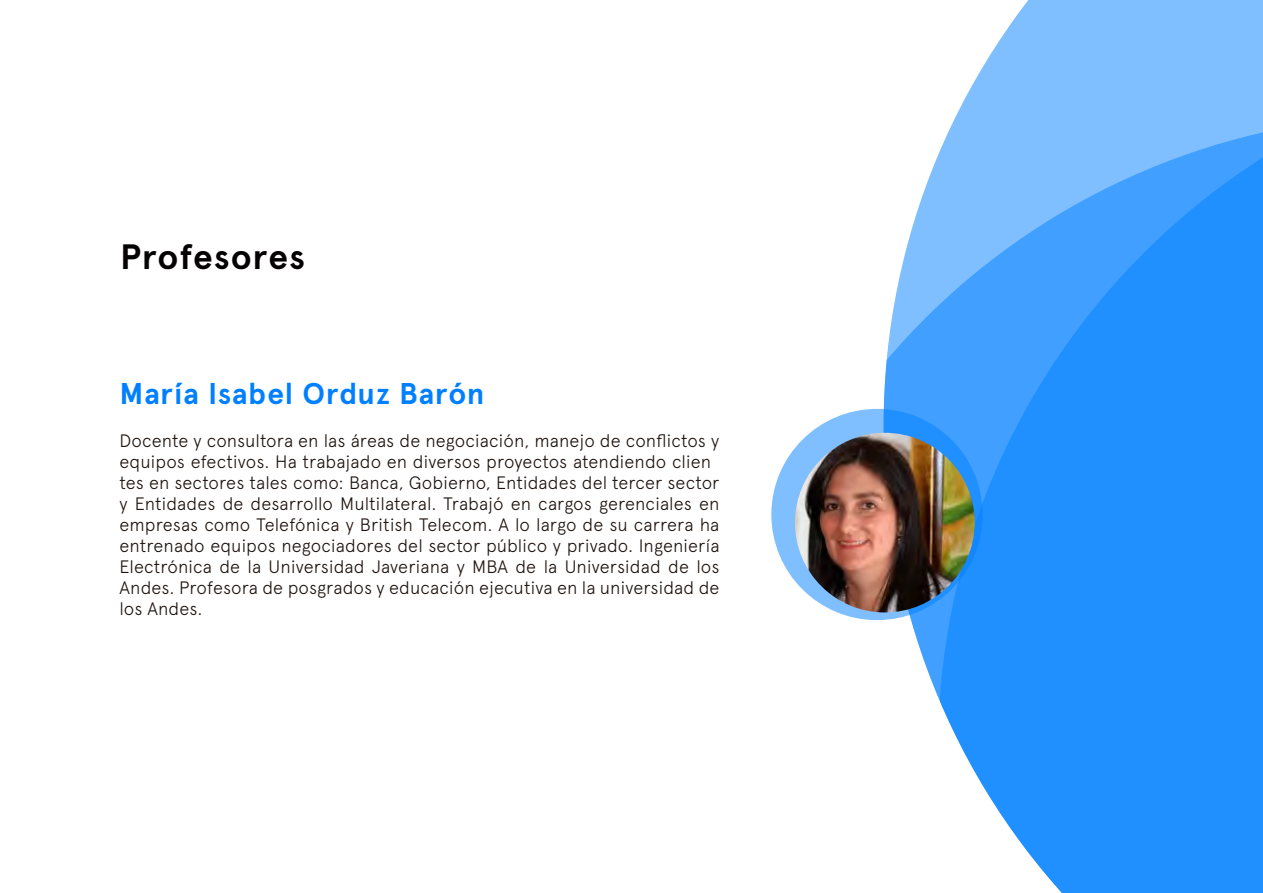
<style>
.page{position:relative;width:1263px;height:893px;background:#fff}
.page>*{position:absolute;margin:0;border:0;box-sizing:border-box;transform-origin:0 0}
.t1{font:700 35.25px "Apercu";letter-spacing:.03em;color:#040202}
.t2{font:700 30px "Apercu";letter-spacing:.025em;color:#0080ff}
.t3{font:300 18px/21px "Apercu";color:#1f140f}
</style>
<div class="page">
<svg style="left:883px;top:0;width:380px;height:893px;background:#57aaff"></svg>
<svg style="left:771px;top:409px;width:211px;height:211px;background:#64b0fd"></svg>
<img style="left:795px;top:433px;width:180px;height:179px;border-radius:90px">
<h1 class="t1" style="left:120px;top:236px;width:187px">Profesores</h1>
<h2 class="t2" style="left:120px;top:375px;width:366px">María Isabel Orduz Barón</h2>
<p class="t3" style="left:120px;top:430px;width:601px">Docente y consultora en las áreas de negociación, manejo de conflictos y equipos efectivos. Ha trabajado en diversos proyectos atendiendo clien tes en sectores tales como: Banca, Gobierno, Entidades del tercer sector y Entidades de desarrollo Multilateral. Trabajó en cargos gerenciales en empresas como Telefónica y British Telecom. A lo largo de su carrera ha entrenado equipos negociadores del sector público y privado. Ingeniería Electrónica de la Universidad Javeriana y MBA de la Universidad de los Andes. Profesora de posgrados y educación ejecutiva en la universidad de los Andes.</p>
</div>
